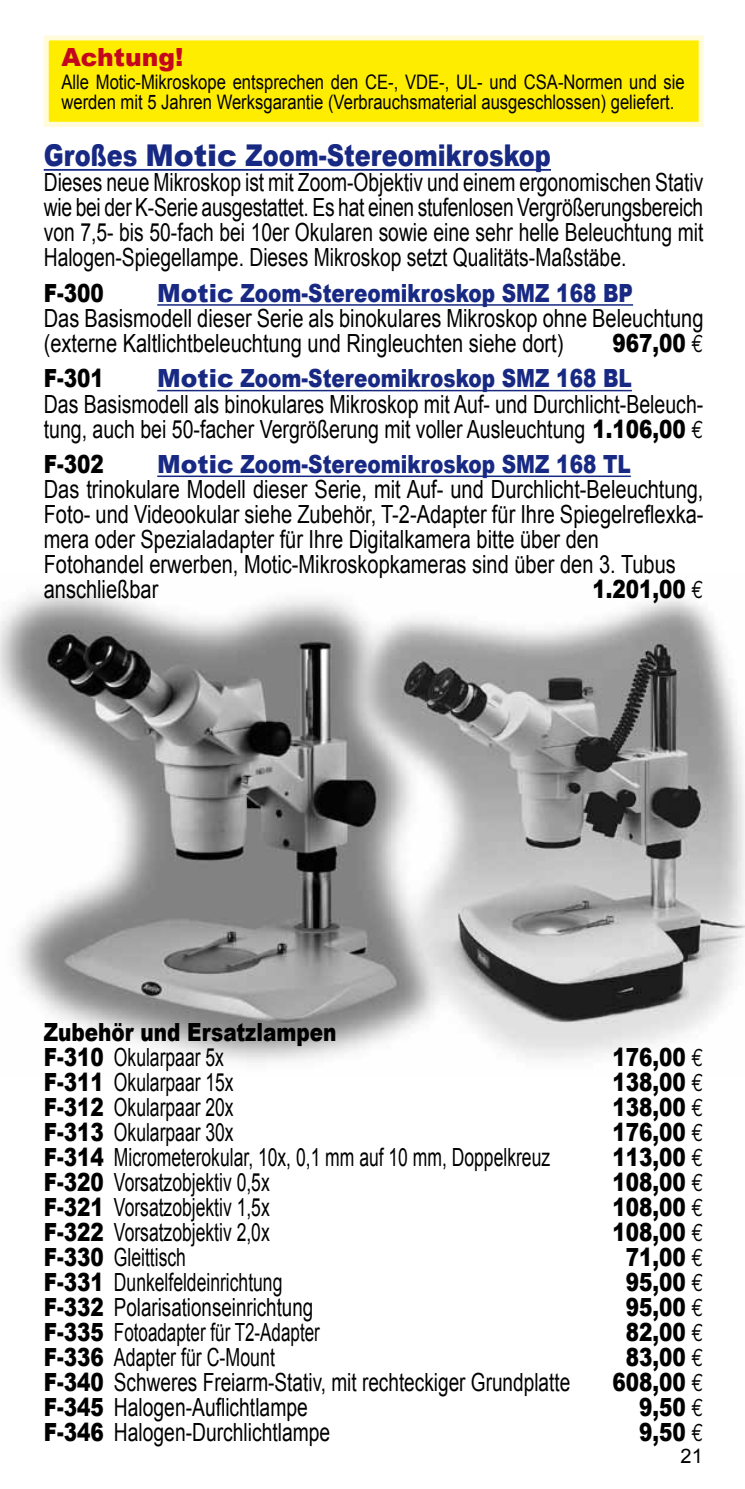
<style>
.page{position:relative;width:745px;height:1489px;background:#fff}
.page>*{position:absolute;margin:0;border:0;box-sizing:border-box;transform-origin:0 0}
.t1{font:900 30px "Arial";color:#172983;scale:.8 1}
.t2{font:25px/25px "Arial";color:#000;scale:.8 1}
.t3{font:25px/25px "Arial";color:#000;text-align:justify;scale:.77 1}
.t4{font:25px "Arial";color:#000;scale:.7 1}
.t5{font:900 25px/25px "Arial";color:#000;scale:.8 1}
.t6{font:25px/25px "Arial";color:#000;scale:.78 1}
.t7{font:900 25px "Arial";color:#172983}
.t8{font:25px "Arial";color:#000;scale:.76 1}
.t9{font:25px "Arial";color:#000;scale:.75 1}
.t10{font:25px "Arial";color:#000;scale:.68 1}
.t11{font:25px "Arial";color:#000;scale:.71 1}
.t12{font:900 25px "Arial";color:#c4071c}
.t13{font:20px/20px "Arial";color:#000;scale:.83 1}
.t14{font:20px "Arial";color:#000}
.s1{font-family:"Euro Mono";font-weight:400}
.s2{font-weight:900}
.s3{font-family:"Euro Mono"}
.s4{font-weight:400}
</style>
<div class="page">
<img style="left:0;top:589px;width:744px;height:474px">
<div style="left:44px;top:35px;width:659px;height:92px;background:#ffed00;border:5px solid #fffbdb"></div>
<hr style="left:44px;top:169px;width:506px;height:2px;background:#172983">
<hr style="left:157px;top:304px;width:475px;height:2px;background:#172983">
<hr style="left:157px;top:390px;width:474px;height:1px;background:#172983">
<hr style="left:157px;top:475px;width:473px;height:2px;background:#172983">
<p class="t12" style="left:61px;top:43px;width:123px">Achtung!</p>
<p class="t13" style="left:61px;top:73px;width:752px">Alle Motic-Mikroskope entsprechen den CE-, VDE-, UL- und CSA-Normen und sie werden mit 5 Jahren Werksgarantie (Verbrauchsmaterial ausgeschlossen) geliefert.</p>
<p class="t1" style="left:44px;top:139px;width:635px">Großes Motic Zoom-Stereomikroskop</p>
<p class="t3" style="left:44px;top:170px;width:857px">Dieses neue Mikroskop ist mit Zoom-Objektiv und einem ergonomischen Stativ wie bei der K-Serie ausgestattet. Es hat einen stufenlosen Vergrößerungsbereich von 7,5- bis 50-fach bei 10er Okularen sowie eine sehr helle Beleuchtung mit Halogen-Spiegellampe. Dieses Mikroskop setzt Qualitäts-Maßstäbe.</p>
<p class="t5" style="left:44px;top:280px;width:77px">F-300</p>
<p class="t7" style="left:157px;top:279px;width:477px">Motic Zoom-Stereomikroskop SMZ 168 BP</p>
<p class="t2" style="left:44px;top:306px;width:825px">Das Basismodell dieser Serie als binokulares Mikroskop ohne Beleuchtung (externe Kaltlichtbeleuchtung und Ringleuchten siehe dort)</p>
<p class="t5" style="left:612px;top:330px;width:115px">967,00 <span class="s1">€</span></p>
<p class="t5" style="left:44px;top:366px;width:77px">F-301</p>
<p class="t7" style="left:157px;top:364px;width:476px">Motic Zoom-Stereomikroskop SMZ 168 BL</p>
<p class="t6" style="left:44px;top:391px;width:846px">Das Basismodell als binokulares Mikroskop mit Auf- und Durchlicht-Beleuch&shy;tung, auch bei 50-facher Vergrößerung mit voller Ausleuchtung <span class="s2">1.106,00</span> <span class="s3">€</span></p>
<p class="t5" style="left:44px;top:452px;width:77px">F-302</p>
<p class="t7" style="left:157px;top:450px;width:475px">Motic Zoom-Stereomikroskop SMZ 168 TL</p>
<p class="t2" style="left:44px;top:477px;width:825px">Das trinokulare Modell dieser Serie, mit Auf- und Durchlicht-Beleuchtung, Foto- und Videookular siehe Zubehör, T-2-Adapter für Ihre Spiegelreflexka&shy;mera oder Spezialadapter für Ihre Digitalkamera bitte über den Fotohandel erwerben, Motic-Mikroskopkameras sind über den 3. Tubus anschließbar</p>
<p class="t5" style="left:592px;top:577px;width:140px">1.201,00 <span class="s1">€</span></p>
<p class="t5" style="left:44px;top:1019px;width:367px">Zubehör und Ersatzlampen<br>F-310 <span class="s4">Okularpaar 5x</span></p>
<p class="t5" style="left:612px;top:1044px;width:115px">176,00 <span class="s1">€</span></p>
<p class="t4" style="left:44px;top:1065px;width:273px"><span class="s2">F-311</span> Okularpaar 15x</p>
<p class="t5" style="left:612px;top:1069px;width:115px">138,00 <span class="s1">€</span></p>
<p class="t4" style="left:44px;top:1090px;width:273px"><span class="s2">F-312</span> Okularpaar 20x</p>
<p class="t5" style="left:612px;top:1094px;width:115px">138,00 <span class="s1">€</span></p>
<p class="t4" style="left:44px;top:1115px;width:273px"><span class="s2">F-313</span> Okularpaar 30x</p>
<p class="t5" style="left:612px;top:1119px;width:115px">176,00 <span class="s1">€</span></p>
<p class="t4" style="left:44px;top:1140px;width:724px"><span class="s2">F-314</span> Micrometerokular, 10x, 0,1 mm auf 10 mm, Doppelkreuz</p>
<p class="t5" style="left:612px;top:1144px;width:115px">113,00 <span class="s1">€</span></p>
<p class="t4" style="left:44px;top:1165px;width:324px"><span class="s2">F-320</span> Vorsatzobjektiv 0,5x</p>
<p class="t5" style="left:612px;top:1169px;width:115px">108,00 <span class="s1">€</span></p>
<p class="t4" style="left:44px;top:1190px;width:324px"><span class="s2">F-321</span> Vorsatzobjektiv 1,5x</p>
<p class="t5" style="left:612px;top:1194px;width:115px">108,00 <span class="s1">€</span></p>
<p class="t4" style="left:44px;top:1215px;width:324px"><span class="s2">F-322</span> Vorsatzobjektiv 2,0x</p>
<p class="t5" style="left:612px;top:1219px;width:115px">108,00 <span class="s1">€</span></p>
<p class="t4" style="left:44px;top:1240px;width:204px"><span class="s2">F-330</span> Gleittisch</p>
<p class="t5" style="left:625px;top:1244px;width:98px">71,00 <span class="s1">€</span></p>
<p class="t4" style="left:44px;top:1265px;width:342px"><span class="s2">F-331</span> Dunkelfeldeinrichtung</p>
<p class="t5" style="left:625px;top:1269px;width:98px">95,00 <span class="s1">€</span></p>
<p class="t9" style="left:44px;top:1290px;width:360px"><span class="s2">F-332</span> Polarisationseinrichtung</p>
<p class="t5" style="left:625px;top:1294px;width:98px">95,00 <span class="s1">€</span></p>
<p class="t10" style="left:44px;top:1315px;width:407px"><span class="s2">F-335</span> Fotoadapter für T2-Adapter</p>
<p class="t5" style="left:625px;top:1319px;width:98px">82,00 <span class="s1">€</span></p>
<p class="t11" style="left:44px;top:1340px;width:327px"><span class="s2">F-336</span> Adapter für C-Mount</p>
<p class="t5" style="left:625px;top:1344px;width:98px">83,00 <span class="s1">€</span></p>
<p class="t8" style="left:44px;top:1365px;width:693px"><span class="s2">F-340</span> Schweres Freiarm-Stativ, mit rechteckiger Grundplatte</p>
<p class="t5" style="left:612px;top:1369px;width:115px">608,00 <span class="s1">€</span></p>
<p class="t3" style="left:44px;top:1394px;width:344px"><span class="s2">F-345</span> Halogen-Auflichtlampe</p>
<p class="t5" style="left:638px;top:1394px;width:82px">9,50 <span class="s1">€</span></p>
<p class="t3" style="left:44px;top:1419px;width:373px"><span class="s2">F-346</span> Halogen-Durchlichtlampe</p>
<p class="t5" style="left:638px;top:1419px;width:82px">9,50 <span class="s1">€</span></p>
<p class="t14" style="left:680px;top:1442px;width:24px">21</p>
</div>
